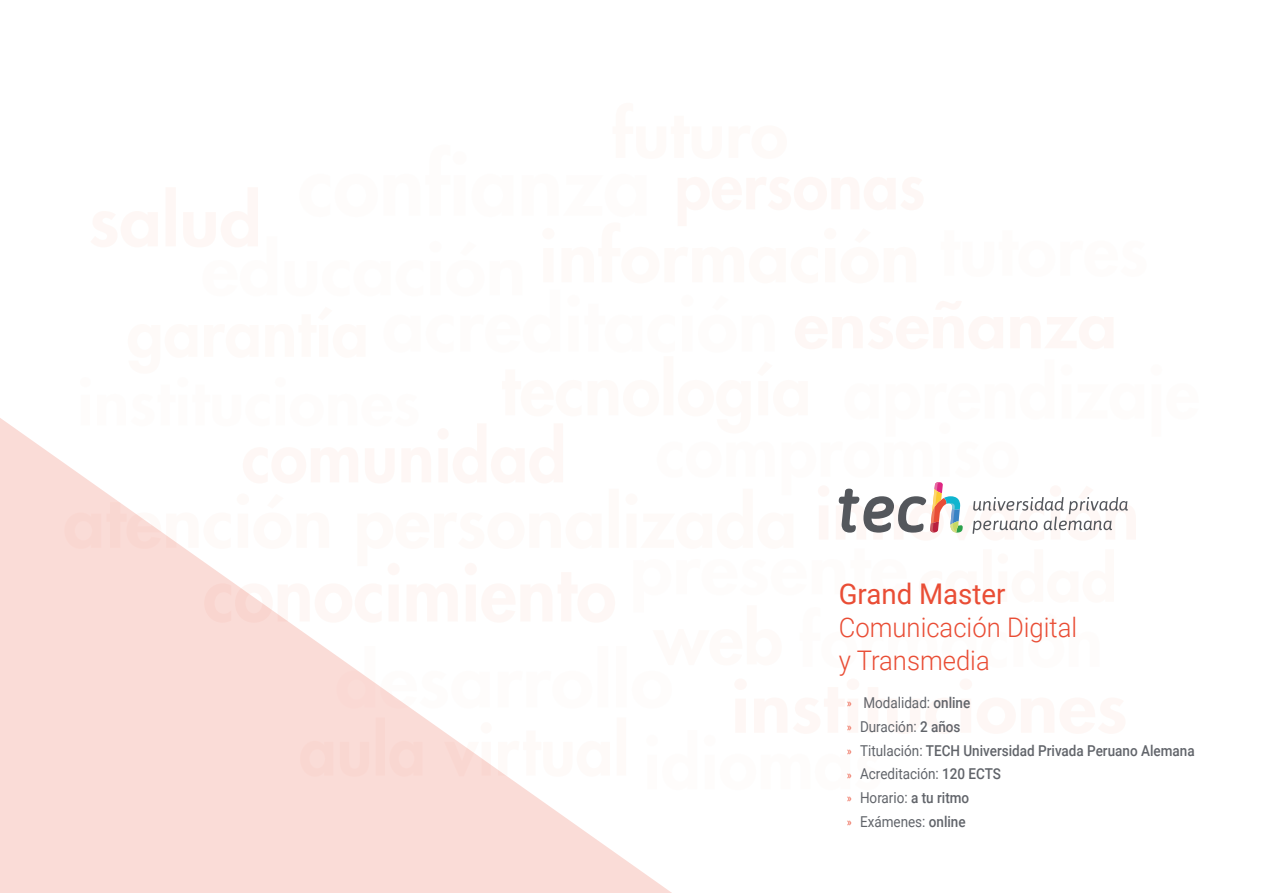
<style>
.page{position:relative;width:1263px;height:893px;background:#fff}
.page>*{position:absolute;margin:0;border:0;box-sizing:border-box;transform-origin:0 0}
.t1{font:28.5px "Roboto";color:#e94d35}
.t2{font:300 27px/33px "Roboto";color:#e94d35;scale:.95 1}
.t3{font:500 15px/23.7px "Roboto";color:#61646a;scale:.9 1}
.s1{font-family:"Myriad Pro";font-weight:400;font-size:12px;color:#e94d35}
.s2{font-weight:400}
</style>
<div class="page">
<svg style="left:0;top:418px;width:672px;height:475px;fill:#fadcd7"></svg>
<svg style="left:64px;top:418px;width:1064px;height:372px"></svg>
<h1 class="t1" style="left:839px;top:574px;width:168px">Grand Master</h1>
<h2 class="t2" style="left:839px;top:610px;width:253px">Comunicación Digital y Transmedia</h2>
<p class="t3" style="left:847px;top:690px;width:387px"><span class="s1">»</span> <span class="s2">Modalidad:</span> online<br><span class="s1">»</span> <span class="s2">Duración:</span> 2 años<br><span class="s1">»</span> <span class="s2">Titulación:</span> TECH Universidad Privada Peruano Alemana <span class="s1">»</span> <span class="s2">Acreditación:</span> 120 ECTS<br><span class="s1">»</span> <span class="s2">Horario:</span> a tu ritmo<br><span class="s1">»</span> <span class="s2">Exámenes:</span> online</p>
</div>
